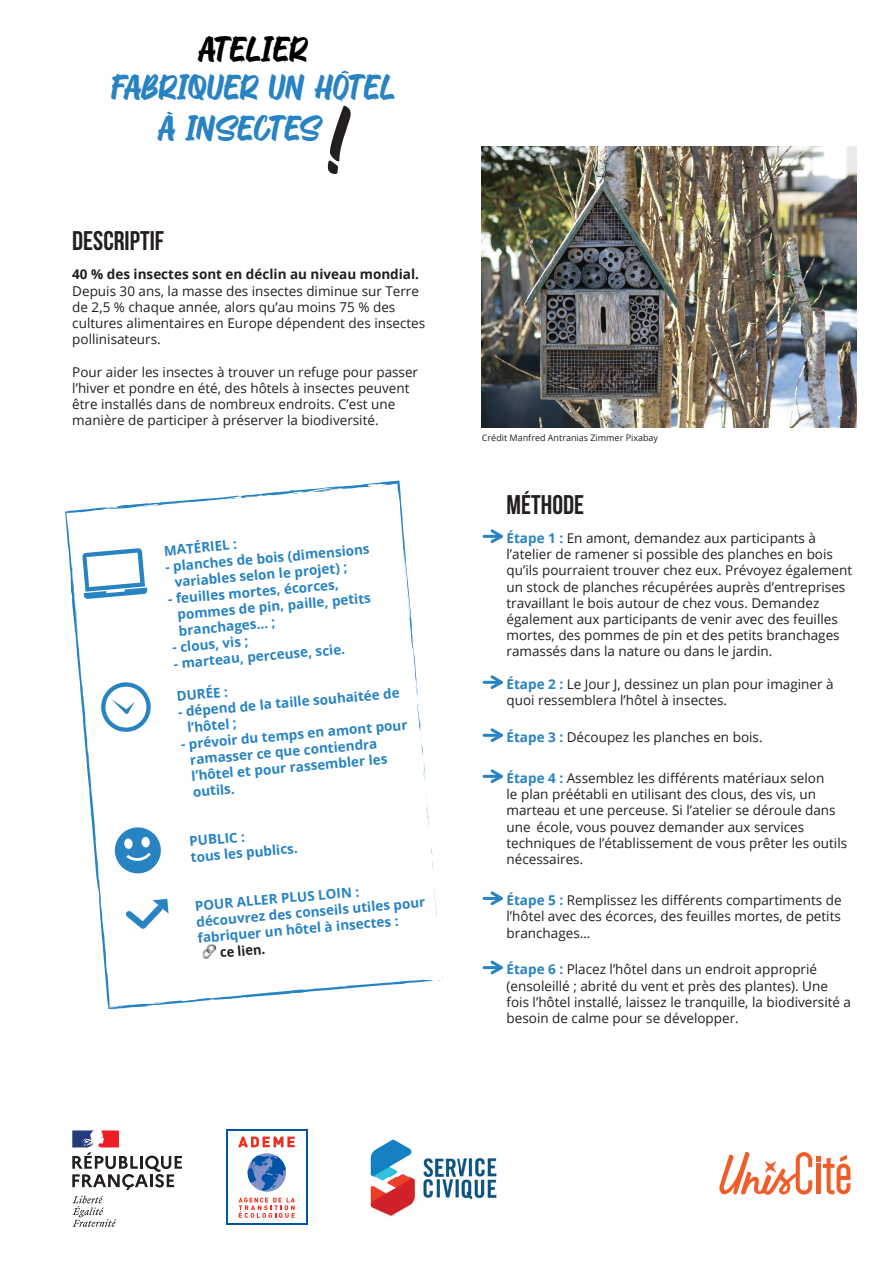
<style>
.page{position:relative;width:893px;height:1263px;background:#fff}
.page>*{position:absolute;margin:0;border:0;box-sizing:border-box;transform-origin:0 0}
.t1{font:99px "Lazy Tuesday Personal Use";color:#231f20}
.t2{font:37.5px "Lazy Tuesday Personal Use";letter-spacing:-.04em;color:#2883c3}
.t3{font:37.5px "Lazy Tuesday Personal Use";letter-spacing:-.04em;color:#000}
.t4{font:700 27px "Bebas Neue";color:#231f20}
.t5{font:13.5px/16.2px "Open Sans";color:#231f20}
.t6{font:700 13.5px/16.2px "Open Sans";color:#2883c3}
.t7{font:700 13.5px "Open Sans";color:#231f20;scale:.96 1}
.t8{font:9px "Open Sans";color:#231f20}
.s1{font-weight:700}
.s2{font-weight:700;color:#2883c3}
</style>
<div class="page">
<img style="left:370px;top:1139px;width:127px;height:77px">
<svg style="left:719px;top:1152px;width:131px;height:43px"></svg>
<div style="left:226px;top:1129px;width:81px;height:96px;background:linear-gradient(to right,#0154a6,#0154a6)"></div>
<div style="left:228px;top:1131px;width:77px;height:92px;background:#fff"></div>
<svg style="left:248px;top:1153px;width:38px;height:39px"></svg>
<svg style="left:238px;top:1136px;width:57px;height:11px"></svg>
<svg style="left:239px;top:1198px;width:56px;height:20px"></svg>
<svg style="left:72px;top:1130px;width:110px;height:97px"></svg>
<hr style="left:483px;top:535px;width:18px;height:3px;background:#2883c3;border-radius:2px">
<svg style="left:490px;top:529px;width:13px;height:14px"></svg>
<hr style="left:483px;top:681px;width:18px;height:3px;background:#2883c3;border-radius:2px">
<svg style="left:490px;top:675px;width:13px;height:14px"></svg>
<hr style="left:483px;top:734px;width:18px;height:3px;background:#2883c3;border-radius:2px">
<svg style="left:490px;top:728px;width:13px;height:14px"></svg>
<hr style="left:483px;top:775px;width:18px;height:3px;background:#2883c3;border-radius:2px">
<svg style="left:490px;top:769px;width:13px;height:14px"></svg>
<hr style="left:483px;top:897px;width:18px;height:3px;background:#2883c3;border-radius:2px">
<svg style="left:490px;top:891px;width:13px;height:14px"></svg>
<hr style="left:483px;top:966px;width:18px;height:3px;background:#2883c3;border-radius:2px">
<svg style="left:490px;top:960px;width:13px;height:14px"></svg>
<svg style="left:65px;top:480px;width:371px;height:529px"></svg>
<svg style="left:104px;top:508px;width:10px;height:2px"></svg>
<svg style="left:412px;top:627px;width:18px;height:201px"></svg>
<svg style="left:404px;top:538px;width:2px;height:45px"></svg>
<svg style="left:376px;top:484px;width:9px;height:2px"></svg>
<svg style="left:290px;top:490px;width:13px;height:4px"></svg>
<svg style="left:428px;top:974px;width:15px;height:8px"></svg>
<svg style="left:82px;top:548px;width:65px;height:51px"></svg>
<svg style="left:100px;top:681px;width:52px;height:52px"></svg>
<svg style="left:126px;top:899px;width:43px;height:30px"></svg>
<svg style="left:114px;top:826px;width:48px;height:48px"></svg>
<svg style="left:124px;top:838px;width:9px;height:11px"></svg>
<div style="left:141px;top:837px;width:9px;height:10px;background:#fff;border-radius:50%"></div>
<img style="left:482px;top:147px;width:375px;height:281px">
<p class="t3" style="left:198px;top:32px;width:112px">ATELIER</p>
<p class="t2" style="left:111px;top:69px;width:285px">FABRIQUER UN HÔTEL</p>
<p class="t2" style="left:157px;top:110px;width:167px">À INSECTES</p>
<p class="t1" style="left:323px;top:93px;width:34px">!</p>
<p class="t4" style="left:72px;top:226px;width:93px">DESCRIPTIF</p>
<p class="t5" style="left:72px;top:266px;width:354px"><span class="s1">40 % des insectes sont en déclin au niveau mondial.<br></span>Depuis 30 ans, la masse des insectes diminue sur Terre de 2,5 % chaque année, alors qu’au moins 75 % des cultures alimentaires en Europe dépendent des insectes pollinisateurs.</p>
<p class="t5" style="left:72px;top:363px;width:347px">Pour aider les insectes à trouver un refuge pour passer l’hiver et pondre en été, des hôtels à insectes peuvent être installés dans de nombreux endroits. C’est une manière de participer à préserver la biodiversité.</p>
<p class="t6" style="left:163px;top:542px;width:75px;rotate:-5deg">MATÉRIEL :</p>
<p class="t6" style="left:172px;top:558px;width:199px;text-indent:-8px;rotate:-5deg">- planches de bois (dimensions variables selon le projet) ;</p>
<p class="t6" style="left:175px;top:590px;width:196px;text-indent:-8px;rotate:-5deg">- feuilles mortes, écorces, pommes de pin, paille, petits branchages… ;</p>
<p class="t6" style="left:172px;top:639px;width:78px;rotate:-5deg">- clous, vis ;</p>
<p class="t6" style="left:173px;top:655px;width:173px;rotate:-5deg">- marteau, perceuse, scie.</p>
<p class="t6" style="left:176px;top:687px;width:53px;rotate:-5deg">DURÉE :</p>
<p class="t6" style="left:185px;top:703px;width:216px;text-indent:-8px;rotate:-5deg">- dépend de la taille souhaitée de l’hôtel ;</p>
<p class="t6" style="left:188px;top:735px;width:221px;text-indent:-8px;rotate:-5deg">- prévoir du temps en amont pour ramasser ce que contiendra l’hôtel et pour rassembler les outils.</p>
<p class="t6" style="left:189px;top:833px;width:57px;rotate:-5deg">PUBLIC :</p>
<p class="t6" style="left:190px;top:849px;width:109px;rotate:-5deg">tous les publics.</p>
<p class="t6" style="left:194px;top:897px;width:166px;rotate:-5deg">POUR ALLER PLUS LOIN :</p>
<p class="t6" style="left:196px;top:913px;width:231px;rotate:-5deg">découvrez des conseils utiles pour</p>
<p class="t6" style="left:197px;top:929px;width:203px;rotate:-5deg">fabriquer un hôtel à insectes :</p>
<p class="t7" style="left:219px;top:943px;width:49px;rotate:-5deg">ce lien.</p>
<p class="t8" style="left:482px;top:432px;width:178px">Crédit Manfred Antranias Zimmer Pixabay</p>
<p class="t4" style="left:507px;top:490px;width:79px">Méthode</p>
<p class="t5" style="left:507px;top:530px;width:347px"><span class="s2">Étape 1 :</span> En amont, demandez aux participants à l’atelier de ramener si possible des planches en bois qu’ils pourraient trouver chez eux. Prévoyez également un stock de planches récupérées auprès d’entreprises travaillant le bois autour de chez vous. Demandez également aux participants de venir avec des feuilles mortes, des pommes de pin et des petits branchages ramassés dans la nature ou dans le jardin.</p>
<p class="t5" style="left:507px;top:676px;width:329px"><span class="s2">Étape 2 :</span> Le Jour J, dessinez un plan pour imaginer à quoi ressemblera l’hôtel à insectes.</p>
<p class="t5" style="left:507px;top:729px;width:258px"><span class="s2">Étape 3 :</span> Découpez les planches en bois.</p>
<p class="t5" style="left:507px;top:770px;width:342px"><span class="s2">Étape 4 :</span> Assemblez les différents matériaux selon<br>le plan préétabli en utilisant des clous, des vis, un marteau et une perceuse. Si l’atelier se déroule dans une école, vous pouvez demander aux services techniques de l’établissement de vous prêter les outils nécessaires.</p>
<p class="t5" style="left:507px;top:892px;width:337px;text-align:justify"><span class="s2">Étape 5 :</span> Remplissez les différents compartiments de l’hôtel avec des écorces, des feuilles mortes, de petits branchages…</p>
<p class="t5" style="left:507px;top:961px;width:346px"><span class="s2">Étape 6 :</span> Placez l’hôtel dans un endroit approprié (ensoleillé ; abrité du vent et près des plantes). Une fois l’hôtel installé, laissez le tranquille, la biodiversité a besoin de calme pour se développer.</p>
</div>
